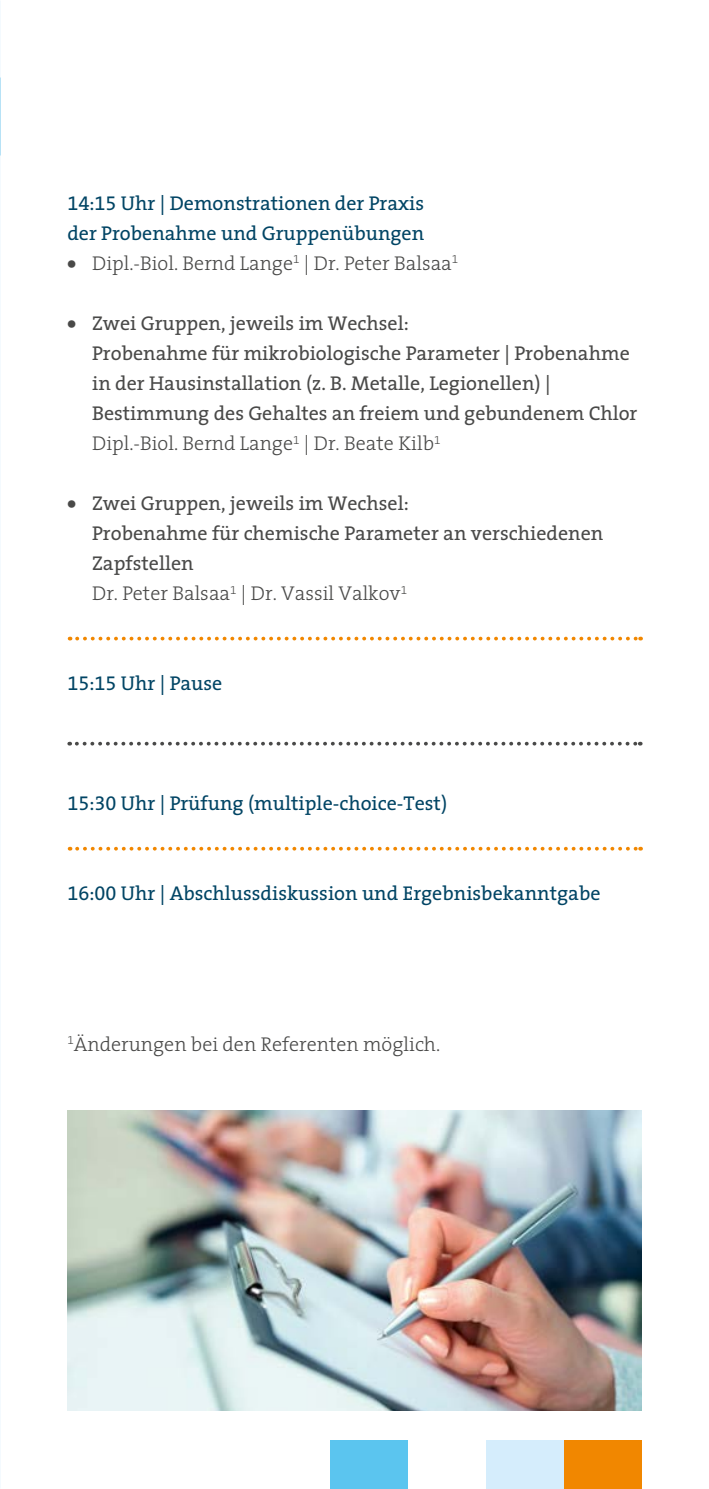
<style>
.page{position:relative;width:709px;height:1489px;background:#fff}
.page>*{position:absolute;margin:0;border:0;box-sizing:border-box;transform-origin:0 0}
.t1{font:20px/30px "The Serif 5";color:#494948}
.t2{font:20px/30px "The Serif 5";color:#004464}
.Fliesstext{font:300 20px "The Serif 3";color:#494948}
.s1{font-family:"The Serif 5 Regular Expert"}
.s2{font-family:"The Sans 9";font-weight:900}
.s3{font-family:"The Serif 3";font-weight:300}
</style>
<div class="page">
<img style="left:67px;top:1110px;width:574px;height:300px">
<div style="left:330px;top:1440px;width:77px;height:48px;background:#5bc5ef"></div>
<div style="left:486px;top:1440px;width:78px;height:48px;background:#d5edfc"></div>
<div style="left:564px;top:1440px;width:78px;height:48px;background:#f18700"></div>
<svg style="left:77px;top:636px;width:564px;height:4px"></svg>
<svg style="left:77px;top:846px;width:564px;height:4px"></svg>
<svg style="left:77px;top:741px;width:563px;height:4px"></svg>
<p class="t2" style="left:67px;top:188px;width:358px"><span class="s1">14:15</span> Uhr | Demonstrationen der Praxis der Probenahme und Gruppenübungen</p>
<p class="Fliesstext" style="left:67px;top:247px;width:392px"><span class="s2">•</span> Dipl.-Biol. Bernd Lange<sup>1</sup> | Dr. Peter Balsaa<sup>1</sup></p>
<p class="t1" style="left:92px;top:308px;width:547px;text-indent:-25px"><span class="s2">•</span> Zwei Gruppen, jeweils im Wechsel:<br>Probenahme für mikrobiologische Parameter | Probenahme in der Hausinstallation (z. B. Metalle, Legionellen) | Bestimmung des Gehaltes an freiem und gebundenem Chlor <span class="s3">Dipl.-Biol. Bernd Lange</span><sup>1</sup> <span class="s3">| Dr. Beate Kilb</span><sup>1</sup></p>
<p class="t1" style="left:92px;top:488px;width:512px;text-indent:-25px"><span class="s2">•</span> Zwei Gruppen, jeweils im Wechsel:<br>Probenahme für chemische Parameter an verschiedenen Zapfstellen<br><span class="s3">Dr. Peter Balsaa</span><sup>1</sup> <span class="s3">| Dr. Vassil Valkov</span><sup>1</sup></p>
<p class="t2" style="left:67px;top:668px;width:157px"><span class="s1">15:15</span> Uhr | Pause</p>
<p class="t2" style="left:67px;top:788px;width:381px"><span class="s1">15:30</span> Uhr | Prüfung (multiple-choice-Test)</p>
<p class="t2" style="left:67px;top:878px;width:535px"><span class="s1">16:00</span> Uhr | Abschlussdiskussion und Ergebnisbekanntgabe</p>
<p class="Fliesstext" style="left:67px;top:1027px;width:374px"><sup>1</sup>Änderungen bei den Referenten möglich.</p>
</div>
